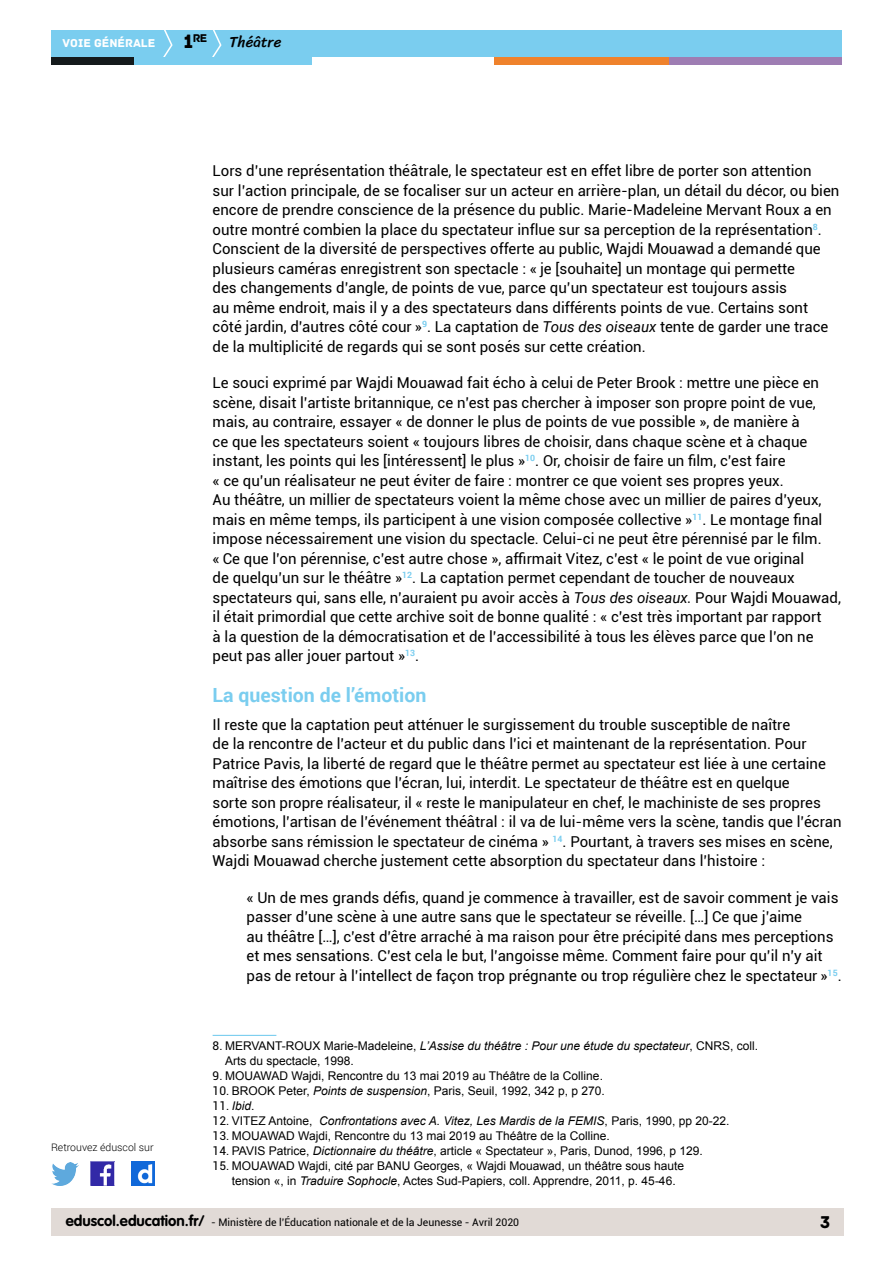
<style>
.page{position:relative;width:893px;height:1263px;background:#fff}
.page>*{position:absolute;margin:0;border:0;box-sizing:border-box;transform-origin:0 0}
.t1{font:700 19.5px "Roboto";color:#7acdef}
.t2{font:18px "Archive";color:#000}
.t3{font:15px/19.5px "Roboto";color:#000}
.t4{font:15px "Sriracha";color:#000}
.t5{font:12px/15px "Arial";color:#000}
.t6{font:italic 12px "Arial";color:#000}
.t7{font:12px "Archive";color:#fff}
.t8{font:11.85px "Archive";color:#000}
.t9{font:10.5px "Roboto";color:#000}
.t10{font:300 10.5px "Roboto";color:#000}
.s1{font-size:20.4px}
.s2{font-style:italic}
.s3{font-family:"Roboto"}
.s4{font-family:"Roboto";font-style:normal}
.s5{font-style:normal}
.s6{font-family:"VAG Rounded Std";font-weight:700;font-size:15px}
</style>
<div class="page">
<div style="left:51px;top:30px;width:791px;height:27px;background:#7acdef"></div>
<svg style="left:163px;top:30px;width:10px;height:27px"></svg>
<svg style="left:212px;top:30px;width:10px;height:27px"></svg>
<div style="left:133px;top:57px;width:179px;height:8px;background:#7acdef"></div>
<div style="left:51px;top:57px;width:82px;height:8px;background:#141a1c"></div>
<div style="left:667px;top:57px;width:175px;height:8px;background:#9e7db3"></div>
<div style="left:494px;top:57px;width:175px;height:8px;background:#ef822c"></div>
<div style="left:51px;top:1209px;width:792px;height:27px;background:#e1dad6"></div>
<img style="left:91px;top:1162px;width:23px;height:23px">
<img style="left:51px;top:1163px;width:28px;height:22px">
<img style="left:132px;top:1162px;width:22px;height:23px">
<hr style="left:213px;top:1035px;width:63px;height:1px;background:#7acdef">
<p class="t8" style="left:183px;top:31px;width:25px"><span class="s1">1</span>re</p>
<p class="t7" style="left:63px;top:36px;width:94px">VOIE GÉNÉRALE</p>
<p class="t4" style="left:230px;top:33px;width:53px">Théâtre</p>
<p class="t10" style="left:51px;top:1140px;width:104px">Retrouvez éduscol sur</p>
<p class="t3" style="left:213px;top:160px;width:628px">Lors d’une représentation théâtrale, le spectateur est en effet libre de porter son attention<br>sur l’action principale, de se focaliser sur un acteur en arrière-plan, un détail du décor, ou bien encore de prendre conscience de la présence du public. Marie-Madeleine Mervant Roux a en outre montré combien la place du spectateur influe sur sa perception de la représentation<sup>8</sup>.<br>Conscient de la diversité de perspectives offerte au public, Wajdi Mouawad a demandé que plusieurs caméras enregistrent son spectacle : « je [souhaite] un montage qui permette<br>des changements d’angle, de points de vue, parce qu’un spectateur est toujours assis<br>au même endroit, mais il y a des spectateurs dans différents points de vue. Certains sont côté jardin, d’autres côté cour »<sup>9</sup>. La captation de <span class="s2">Tous des oiseaux</span> tente de garder une trace de la multiplicité de regards qui se sont posés sur cette création.</p>
<p class="t3" style="left:213px;top:372px;width:630px">Le souci exprimé par Wajdi Mouawad fait écho à celui de Peter Brook : mettre une pièce en scène, disait l’artiste britannique, ce n’est pas chercher à imposer son propre point de vue, mais, au contraire, essayer « de donner le plus de points de vue possible », de manière à<br>ce que les spectateurs soient « toujours libres de choisir, dans chaque scène et à chaque instant, les points qui les [intéressent] le plus »<sup>10</sup>. Or, choisir de faire un film, c’est faire<br>« ce qu’un réalisateur ne peut éviter de faire : montrer ce que voient ses propres yeux.<br>Au théâtre, un millier de spectateurs voient la même chose avec un millier de paires d’yeux, mais en même temps, ils participent à une vision composée collective »<sup>11</sup>. Le montage final impose nécessairement une vision du spectacle. Celui-ci ne peut être pérennisé par le film.<br>« Ce que l’on pérennise, c’est autre chose », affirmait Vitez, c’est « le point de vue original<br>de quelqu’un sur le théâtre »<sup>12</sup>. La captation permet cependant de toucher de nouveaux spectateurs qui, sans elle, n’auraient pu avoir accès à <span class="s2">Tous des oiseaux.</span> Pour Wajdi Mouawad, il était primordial que cette archive soit de bonne qualité : « c’est très important par rapport<br>à la question de la démocratisation et de l’accessibilité à tous les élèves parce que l’on ne peut pas aller jouer partout »<sup>13</sup>.</p>
<h1 class="t1" style="left:213px;top:681px;width:215px">La question de l’émotion</h1>
<p class="t3" style="left:213px;top:714px;width:631px">Il reste que la captation peut atténuer le surgissement du trouble susceptible de naître<br>de la rencontre de l’acteur et du public dans l’ici et maintenant de la représentation. Pour Patrice Pavis, la liberté de regard que le théâtre permet au spectateur est liée à une certaine maîtrise des émotions que l’écran, lui, interdit. Le spectateur de théâtre est en quelque<br>sorte son propre réalisateur, il « reste le manipulateur en chef, le machiniste de ses propres émotions, l’artisan de l’événement théâtral : il va de lui-même vers la scène, tandis que l’écran absorbe sans rémission le spectateur de cinéma » <sup>14</sup>. Pourtant, à travers ses mises en scène, Wajdi Mouawad cherche justement cette absorption du spectateur dans l’histoire :</p>
<p class="t3" style="left:247px;top:887px;width:597px">« Un de mes grands défis, quand je commence à travailler, est de savoir comment je vais passer d’une scène à une autre sans que le spectateur se réveille. […] Ce que j’aime<br>au théâtre […], c’est d’être arraché à ma raison pour être précipité dans mes perceptions et mes sensations. C’est cela le but, l’angoisse même. Comment faire pour qu’il n’y ait pas de retour à l’intellect de façon trop prégnante ou trop régulière chez le spectateur »<sup>15</sup>.</p>
<p class="t5" style="left:225px;top:1039px;width:535px;text-indent:-12px"><span class="s3">8.</span> MERVANT-ROUX Marie-Madeleine, <span class="s2">L’Assise du théâtre : Pour une étude du spectateur</span>, CNRS, coll.<br>Arts du spectacle, 1998.</p>
<p class="t5" style="left:213px;top:1069px;width:392px"><span class="s3">9.</span> MOUAWAD Wajdi, Rencontre du 13 mai 2019 au Théâtre de la Colline.</p>
<p class="t5" style="left:213px;top:1084px;width:394px"><span class="s3">10.</span> BROOK Peter, <span class="s2">Points de suspension</span>, Paris, Seuil, 1992, 342 p, p 270.</p>
<p class="t6" style="left:213px;top:1098px;width:43px"><span class="s4">11.</span> Ibid<span class="s5">.</span></p>
<p class="t6" style="left:213px;top:1113px;width:518px"><span class="s4">12.</span> <span class="s5">VITEZ Antoine,</span> Confrontations avec A. Vitez, Les Mardis de la FEMIS<span class="s5">, Paris, 1990, pp 20-22.</span></p>
<p class="t5" style="left:213px;top:1129px;width:399px"><span class="s3">13.</span> MOUAWAD Wajdi, Rencontre du 13 mai 2019 au Théâtre de la Colline.</p>
<p class="t5" style="left:213px;top:1144px;width:492px"><span class="s3">14.</span> PAVIS Patrice, <span class="s2">Dictionnaire du théâtre</span>, article « Spectateur », Paris, Dunod, 1996, p 129.</p>
<p class="t5" style="left:232px;top:1159px;width:454px;text-indent:-19px"><span class="s3">15.</span> MOUAWAD Wajdi, cité par BANU Georges, « Wajdi Mouawad, un théâtre sous haute tension «, in <span class="s2">Traduire Sophocle</span>, Actes Sud-Papiers, coll. Apprendre, 2011, p. 45-46.</p>
<p class="t9" style="left:66px;top:1215px;width:455px"><span class="s6">eduscol.education.fr/</span> - Ministère de l’Éducation nationale et de la Jeunesse - Avril 2020</p>
<p class="t2" style="left:820px;top:1211px;width:12px">3</p>
</div>
